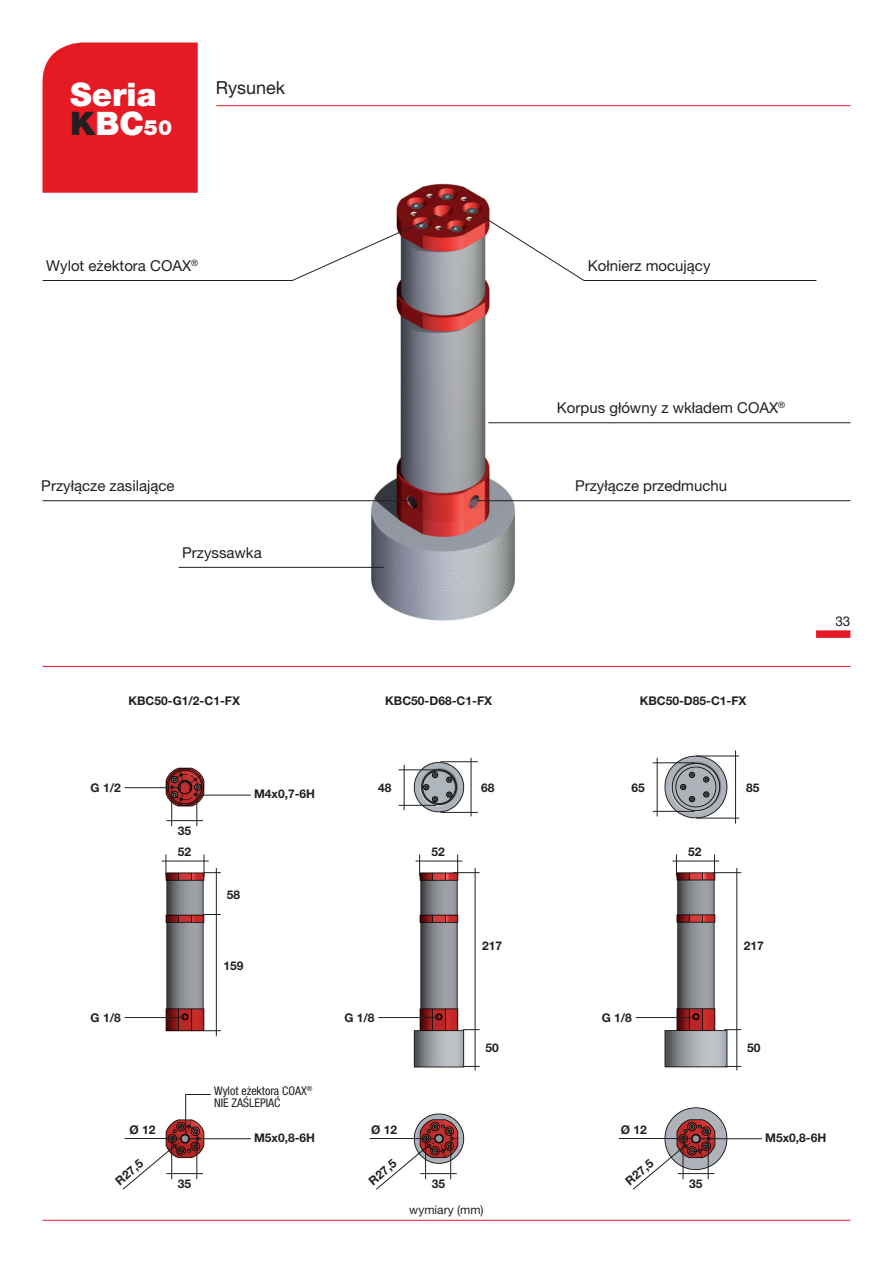
<style>
.page{position:relative;width:893px;height:1263px;background:#fff}
.page>*{position:absolute;margin:0;border:0;box-sizing:border-box;transform-origin:0 0}
.t1{font:900 32.4px "Helvetica Neue LT Pro";color:#fff}
.t2{font:18px "Helvetica Neue LT Pro";color:#231f20}
.t3{font:15px "Helvetica Neue LT Pro";color:#231f20}
.t4{font:13.5px "Helvetica Neue LT Pro";color:#231f20}
.t5{font:700 12px "Helvetica Neue LT Pro";color:#231f20}
.t6{font:condensed 12px/12px "Helvetica Neue LT Pro";color:#231f20}
.t7{font:12px "Helvetica Neue LT Pro";color:#231f20}
.s1{color:#231f20}
.s2{font-size:21px}
</style>
<div class="page">
<div style="left:816px;top:630px;width:34px;height:8px;background:#e51a23"></div>
<img style="left:155px;top:767px;width:58px;height:412px">
<img style="left:410px;top:761px;width:57px;height:418px">
<img style="left:655px;top:755px;width:76px;height:424px">
<img style="left:337px;top:183px;width:211px;height:438px">
<div style="left:43px;top:43px;width:155px;height:150px;background:#e51a23"></div>
<hr style="left:171px;top:788px;width:1px;height:38px;background:#231f20">
<hr style="left:216px;top:868px;width:1px;height:168px;background:#231f20">
<hr style="left:475px;top:868px;width:1px;height:202px;background:#231f20">
<hr style="left:737px;top:868px;width:1px;height:202px;background:#231f20">
<hr style="left:404px;top:765px;width:1px;height:45px;background:#231f20">
<hr style="left:471px;top:758px;width:1px;height:58px;background:#231f20">
<hr style="left:657px;top:758px;width:1px;height:58px;background:#231f20">
<hr style="left:735px;top:750px;width:1px;height:74px;background:#231f20">
<svg style="left:166px;top:854px;width:1px;height:22px"></svg>
<svg style="left:419px;top:854px;width:1px;height:22px"></svg>
<svg style="left:676px;top:854px;width:1px;height:22px"></svg>
<hr style="left:197px;top:788px;width:1px;height:38px;background:#231f20">
<hr style="left:125px;top:787px;width:54px;height:1px;background:#231f20">
<hr style="left:166px;top:820px;width:37px;height:1px;background:#231f20">
<hr style="left:171px;top:1141px;width:1px;height:38px;background:#231f20">
<hr style="left:197px;top:1141px;width:1px;height:38px;background:#231f20">
<hr style="left:166px;top:1173px;width:37px;height:1px;background:#231f20">
<hr style="left:425px;top:1141px;width:1px;height:38px;background:#231f20">
<hr style="left:450px;top:1141px;width:1px;height:38px;background:#231f20">
<hr style="left:420px;top:1173px;width:37px;height:1px;background:#231f20">
<hr style="left:683px;top:1141px;width:1px;height:38px;background:#231f20">
<hr style="left:708px;top:1141px;width:1px;height:38px;background:#231f20">
<hr style="left:678px;top:1173px;width:36px;height:1px;background:#231f20">
<hr style="left:162px;top:861px;width:47px;height:1px;background:#231f20">
<hr style="left:416px;top:861px;width:46px;height:1px;background:#231f20">
<hr style="left:672px;top:861px;width:47px;height:1px;background:#231f20">
<svg style="left:204px;top:854px;width:17px;height:22px"></svg>
<svg style="left:453px;top:854px;width:27px;height:22px"></svg>
<svg style="left:713px;top:854px;width:28px;height:22px"></svg>
<hr style="left:399px;top:769px;width:37px;height:1px;background:#231f20">
<hr style="left:440px;top:761px;width:38px;height:1px;background:#231f20">
<hr style="left:440px;top:812px;width:38px;height:1px;background:#231f20">
<hr style="left:653px;top:762px;width:41px;height:1px;background:#231f20">
<hr style="left:696px;top:756px;width:43px;height:1px;background:#231f20">
<hr style="left:696px;top:818px;width:43px;height:1px;background:#231f20">
<hr style="left:653px;top:811px;width:41px;height:1px;background:#231f20">
<hr style="left:399px;top:805px;width:37px;height:1px;background:#231f20">
<svg style="left:204px;top:914px;width:17px;height:1px"></svg>
<svg style="left:204px;top:1030px;width:17px;height:1px"></svg>
<svg style="left:463px;top:1029px;width:17px;height:1px"></svg>
<svg style="left:724px;top:1029px;width:17px;height:1px"></svg>
<svg style="left:463px;top:1066px;width:17px;height:1px"></svg>
<svg style="left:724px;top:1066px;width:17px;height:1px"></svg>
<hr style="left:196px;top:795px;width:55px;height:1px;background:#231f20">
<svg style="left:185px;top:1094px;width:26px;height:41px"></svg>
<hr style="left:125px;top:1138px;width:55px;height:1px;background:#231f20">
<hr style="left:370px;top:1138px;width:64px;height:1px;background:#231f20">
<hr style="left:619px;top:1138px;width:71px;height:1px;background:#231f20">
<svg style="left:122px;top:1146px;width:52px;height:44px"></svg>
<svg style="left:376px;top:1146px;width:51px;height:44px"></svg>
<svg style="left:633px;top:1146px;width:51px;height:44px"></svg>
<hr style="left:125px;top:1017px;width:58px;height:1px;background:#231f20">
<hr style="left:378px;top:1017px;width:59px;height:1px;background:#231f20">
<hr style="left:636px;top:1017px;width:58px;height:1px;background:#231f20">
<hr style="left:188px;top:1138px;width:63px;height:1px;background:#231f20">
<hr style="left:699px;top:1138px;width:63px;height:1px;background:#231f20">
<hr style="left:43px;top:666px;width:807px;height:1px;background:#e51a23">
<hr style="left:43px;top:1220px;width:807px;height:1px;background:#e51a23">
<hr style="left:216px;top:105px;width:634px;height:1px;background:#e51a23">
<svg style="left:42px;top:215px;width:396px;height:66px"></svg>
<svg style="left:483px;top:216px;width:334px;height:65px"></svg>
<hr style="left:488px;top:422px;width:362px;height:1px;background:#231f20">
<hr style="left:43px;top:500px;width:369px;height:1px;background:#231f20">
<hr style="left:179px;top:567px;width:205px;height:1px;background:#231f20">
<hr style="left:478px;top:500px;width:372px;height:1px;background:#231f20">
<p class="t1" style="left:70px;top:75px;width:88px">Seria</p>
<p class="t1" style="left:70px;top:104px;width:103px"><span class="s1">K</span>BC<span class="s2">50</span></p>
<p class="t2" style="left:216px;top:77px;width:71px">Rysunek</p>
<p class="t3" style="left:46px;top:257px;width:153px">Wylot eżektora COAX<sup>®</sup></p>
<p class="t3" style="left:588px;top:257px;width:124px">Kołnierz mocujący</p>
<p class="t3" style="left:41px;top:477px;width:135px">Przyłącze zasilające</p>
<p class="t3" style="left:182px;top:544px;width:81px">Przyssawka</p>
<p class="t3" style="left:557px;top:399px;width:230px">Korpus główny z wkładem COAX<sup>®</sup></p>
<p class="t3" style="left:575px;top:477px;width:154px">Przyłącze przedmuchu</p>
<p class="t5" style="left:128px;top:693px;width:113px">KBC50-G1/2-C1-FX</p>
<p class="t5" style="left:385px;top:693px;width:108px">KBC50-D68-C1-FX</p>
<p class="t5" style="left:640px;top:693px;width:108px">KBC50-D85-C1-FX</p>
<p class="t4" style="left:835px;top:613px;width:17px">33</p>
<p class="t5" style="left:91px;top:780px;width:32px">G 1/2</p>
<p class="t5" style="left:254px;top:787px;width:63px">M4x0,7-6H</p>
<p class="t5" style="left:378px;top:780px;width:15px">48</p>
<p class="t5" style="left:481px;top:780px;width:15px">68</p>
<p class="t5" style="left:631px;top:780px;width:15px">65</p>
<p class="t5" style="left:746px;top:780px;width:15px">85</p>
<p class="t5" style="left:178px;top:823px;width:15px">35</p>
<p class="t5" style="left:178px;top:844px;width:15px">52</p>
<p class="t5" style="left:431px;top:844px;width:15px">52</p>
<p class="t5" style="left:688px;top:844px;width:15px">52</p>
<p class="t5" style="left:227px;top:887px;width:15px">58</p>
<p class="t5" style="left:223px;top:958px;width:22px">159</p>
<p class="t5" style="left:482px;top:938px;width:22px">217</p>
<p class="t5" style="left:744px;top:938px;width:22px">217</p>
<p class="t5" style="left:91px;top:1010px;width:32px">G 1/8</p>
<p class="t5" style="left:344px;top:1010px;width:32px">G 1/8</p>
<p class="t5" style="left:602px;top:1010px;width:32px">G 1/8</p>
<p class="t6" style="left:214px;top:1084px;width:100px">Wylot eżektora COAX<sup>®<br></sup>NIE ZAŚLEPIAĆ</p>
<p class="t5" style="left:485px;top:1040px;width:15px">50</p>
<p class="t5" style="left:747px;top:1040px;width:15px">50</p>
<p class="t5" style="left:130px;top:1122px;width:28px">Ø 12</p>
<p class="t5" style="left:371px;top:1122px;width:28px">Ø 12</p>
<p class="t5" style="left:621px;top:1122px;width:28px">Ø 12</p>
<p class="t5" style="left:112px;top:1176px;width:34px;rotate:-40deg">R27,5</p>
<p class="t5" style="left:366px;top:1176px;width:34px;rotate:-40deg">R27,5</p>
<p class="t5" style="left:622px;top:1176px;width:34px;rotate:-40deg">R27,5</p>
<p class="t5" style="left:254px;top:1130px;width:63px">M5x0,8-6H</p>
<p class="t5" style="left:765px;top:1130px;width:63px">M5x0,8-6H</p>
<p class="t5" style="left:178px;top:1176px;width:15px">35</p>
<p class="t5" style="left:432px;top:1176px;width:15px">35</p>
<p class="t5" style="left:689px;top:1176px;width:15px">35</p>
<p class="t7" style="left:409px;top:1202px;width:76px">wymiary (mm)</p>
</div>
